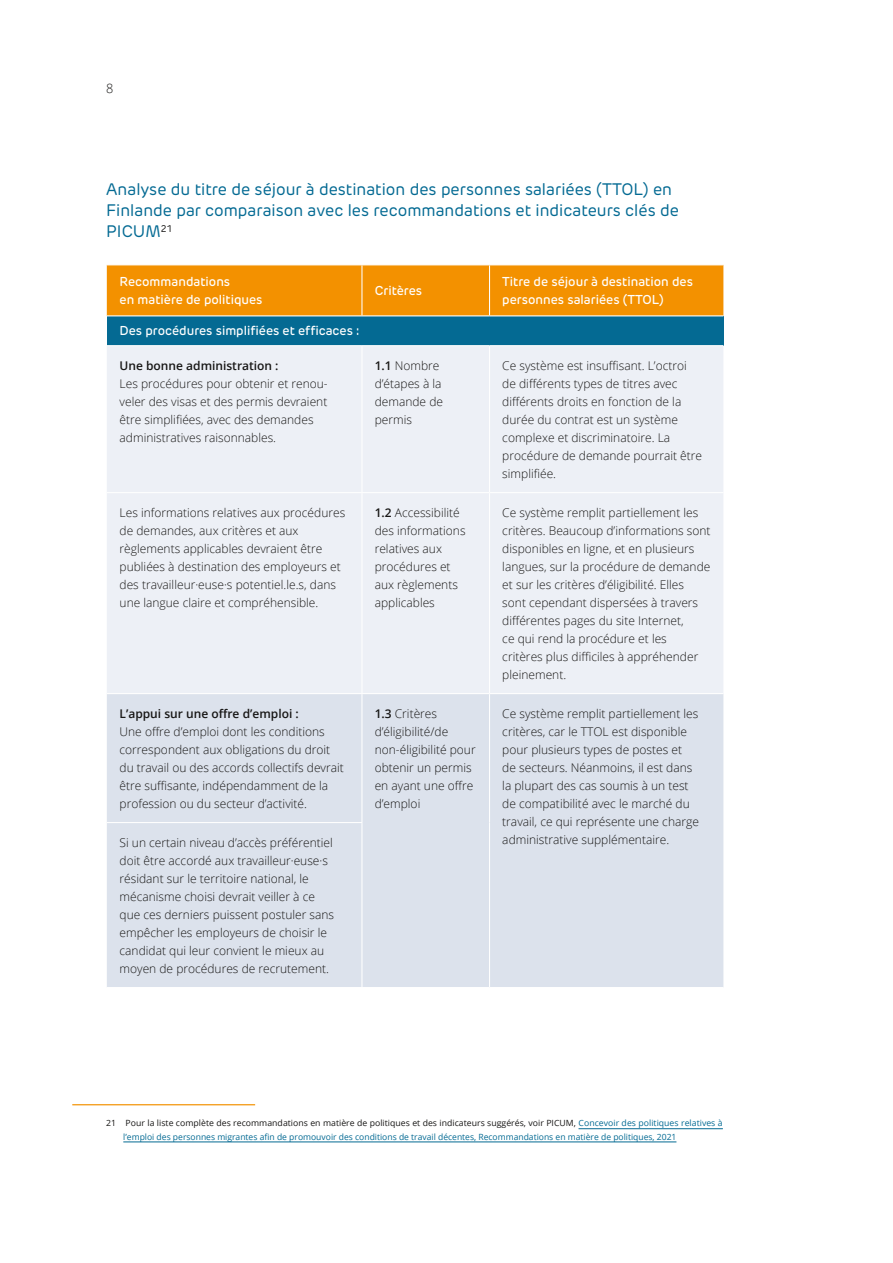
<style>
.page{position:relative;width:893px;height:1263px;background:#fff}
.page>*{position:absolute;margin:0;border:0;box-sizing:border-box;transform-origin:0 0}
.t1{font:16.5px/21px "New Rubrik Edge";color:#046a93}
.t2{font:500 12.75px/18px "New Rubrik Edge";color:#fff}
.t3{font:300 12.75px "Open Sans";color:#181716}
.t4{font:300 12px/18px "Open Sans";color:#181716}
.t5{font:600 12px "Open Sans";color:#181716}
.t6{font:8.55px/13.2px "Open Sans";letter-spacing:.005em;color:#046a93}
.s1{font-weight:600}
.s2{color:#181716}
</style>
<div class="page">
<div style="left:107px;top:265px;width:616px;height:50px;background:#f39100"></div>
<div style="left:107px;top:316px;width:616px;height:30px;background:#046a93"></div>
<div style="left:107px;top:346px;width:616px;height:347px;background:#edf0f6"></div>
<div style="left:107px;top:694px;width:616px;height:293px;background:#dce2ec"></div>
<hr style="left:361px;top:346px;width:1px;height:146px;background:#fff">
<hr style="left:489px;top:346px;width:1px;height:146px;background:#fff">
<hr style="left:107px;top:492px;width:255px;height:1px;background:#fff">
<hr style="left:362px;top:492px;width:128px;height:1px;background:#fff">
<hr style="left:361px;top:493px;width:1px;height:200px;background:#fff">
<hr style="left:490px;top:492px;width:233px;height:1px;background:#fff">
<hr style="left:489px;top:493px;width:1px;height:200px;background:#fff">
<hr style="left:361px;top:694px;width:1px;height:128px;background:#fff">
<hr style="left:489px;top:694px;width:1px;height:128px;background:#fff">
<hr style="left:489px;top:822px;width:1px;height:165px;background:#fff">
<hr style="left:107px;top:822px;width:255px;height:1px;background:#fff">
<hr style="left:361px;top:823px;width:1px;height:164px;background:#fff">
<hr style="left:361px;top:265px;width:1px;height:50px;background:#fff">
<hr style="left:489px;top:265px;width:1px;height:50px;background:#fff">
<hr style="left:107px;top:345px;width:255px;height:1px;background:#fff">
<hr style="left:362px;top:345px;width:128px;height:1px;background:#fff">
<hr style="left:490px;top:345px;width:233px;height:1px;background:#fff">
<hr style="left:72px;top:1104px;width:183px;height:1px;background:#f39100">
<hr style="left:578px;top:1128px;width:145px;height:1px;background:#046a93">
<hr style="left:123px;top:1142px;width:553px;height:1px;background:#046a93">
<p class="t3" style="left:106px;top:79px;width:9px">8</p>
<h1 class="t1" style="left:106px;top:179px;width:574px">Analyse du titre de séjour à destination des personnes salariées (TTOL) en<br>Finlande par comparaison avec les recommandations et indicateurs clés de<br>PICUM<sup>21</sup></h1>
<p class="t2" style="left:120px;top:272px;width:144px">Recommandations<br>en matière de politiques</p>
<p class="t2" style="left:375px;top:281px;width:49px">Critères</p>
<p class="t2" style="left:502px;top:272px;width:192px">Titre de séjour à destination des personnes salariées (TTOL)</p>
<p class="t2" style="left:120px;top:322px;width:241px">Des procédures simplifiées et efficaces :</p>
<p class="t5" style="left:120px;top:357px;width:160px">Une bonne administration :</p>
<p class="t4" style="left:120px;top:374px;width:210px">Les procédures pour obtenir et renou&shy;veler des visas et des permis devraient être simplifiées, avec des demandes administratives raisonnables.</p>
<p class="t4" style="left:375px;top:356px;width:70px"><span class="s1">1.1</span> Nombre d’étapes à la demande de permis</p>
<p class="t4" style="left:502px;top:356px;width:201px">Ce système est insuffisant. L’octroi de différents types de titres avec différents droits en fonction de la durée du contrat est un système complexe et discriminatoire. La procédure de demande pourrait être simplifiée.</p>
<p class="t4" style="left:120px;top:503px;width:227px">Les informations relatives aux procédures de demandes, aux critères et aux règlements applicables devraient être publiées à destination des employeurs et des travailleur·euse·s potentiel.le.s, dans une langue claire et compréhensible.</p>
<p class="t4" style="left:375px;top:503px;width:92px"><span class="s1">1.2</span> Accessibilité des informations relatives aux procédures et aux règlements applicables</p>
<p class="t4" style="left:502px;top:503px;width:210px">Ce système remplit partiellement les critères. Beaucoup d’informations sont disponibles en ligne, et en plusieurs langues, sur la procédure de demande et sur les critères d’éligibilité. Elles sont cependant dispersées à travers différentes pages du site Internet,<br>ce qui rend la procédure et les<br>critères plus difficiles à appréhender pleinement.</p>
<p class="t5" style="left:120px;top:705px;width:181px">L’appui sur une offre d’emploi :</p>
<p class="t4" style="left:120px;top:722px;width:226px">Une offre d’emploi dont les conditions correspondent aux obligations du droit du travail ou des accords collectifs devrait être suffisante, indépendamment de la profession ou du secteur d’activité.</p>
<p class="t4" style="left:375px;top:704px;width:102px"><span class="s1">1.3</span> Critères d’éligibilité/de non-éligibilité pour obtenir un permis en ayant une offre d’emploi</p>
<p class="t4" style="left:502px;top:704px;width:198px">Ce système remplit partiellement les critères, car le TTOL est disponible pour plusieurs types de postes et<br>de secteurs. Néanmoins, il est dans la plupart des cas soumis à un test de compatibilité avec le marché du travail, ce qui représente une charge</p>
<p class="t4" style="left:120px;top:833px;width:215px">Si un certain niveau d’accès préférentiel</p>
<p class="t4" style="left:502px;top:830px;width:168px">administrative supplémentaire.</p>
<p class="t4" style="left:120px;top:851px;width:216px">doit être accordé aux travailleur·euse·s résidant sur le territoire national, le mécanisme choisi devrait veiller à ce que ces derniers puissent postuler sans empêcher les employeurs de choisir le candidat qui leur convient le mieux au moyen de procédures de recrutement.</p>
<p class="t6" style="left:123px;top:1116px;width:601px;text-indent:-17px"><span class="s2">21 Pour la liste complète des recommandations en matière de politiques et des indicateurs suggérés, voir PICUM,</span> Concevoir des politiques relatives à l’emploi des personnes migrantes afin de promouvoir des conditions de travail décentes, Recommandations en matière de politiques, 2021</p>
</div>
